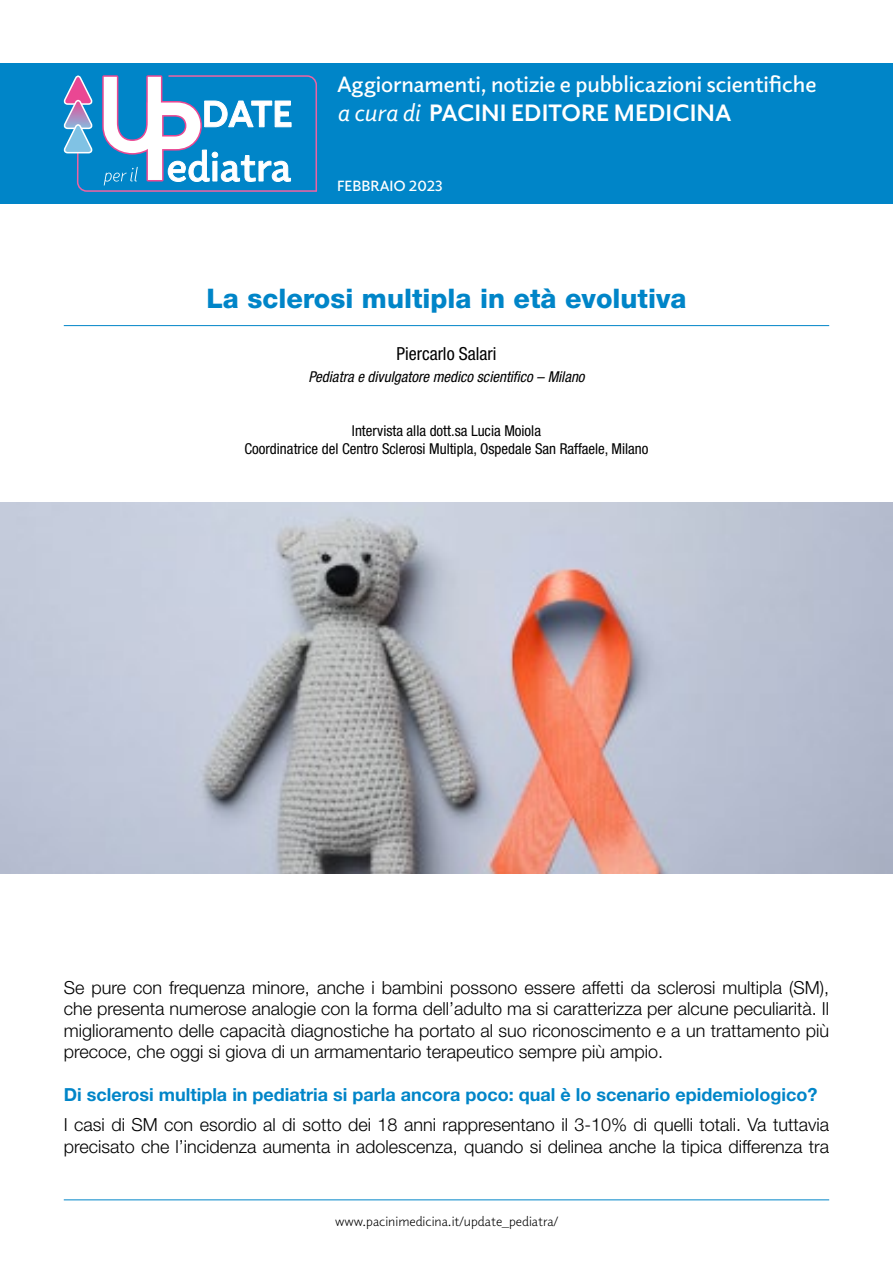
<style>
.page{position:relative;width:893px;height:1263px;background:#fff}
.page>*{position:absolute;margin:0;border:0;box-sizing:border-box;transform-origin:0 0}
.t1{font:800 27px "Helvetica Neue LT Std";color:#0085c8}
.t2{font:700 24px "Elido";color:#fff}
.t3{font:600 22.5px "Elido";letter-spacing:-.005em;color:#fff}
.t4{font:300 18px/21.6px "Helvetica Neue LT Std";color:#000;text-align:justify}
.t5{font:700 18px "Helvetica Neue LT Std";color:#0085c8}
.t6{font:condensed 18px "Helvetica Neue LT Std";color:#000}
.t7{font:condensed 15px/18px "Helvetica Neue LT Std";color:#000;text-align:center}
.t8{font:italic condensed 15px "Helvetica Neue LT Std";color:#000}
.t9{font:600 15px "Elido";color:#fff}
.t10{font:13.5px "Elido";color:#000}
.s1{font-weight:400;font-style:italic}
</style>
<div class="page">
<hr style="left:64px;top:1199px;width:765px;height:1px;background:#0085c8">
<hr style="left:64px;top:325px;width:765px;height:1px;background:#0085c8">
<div style="left:0;top:64px;width:893px;height:140px;background:#0085c8"></div>
<svg style="left:63px;top:75px;width:254px;height:117px"></svg>
<img style="left:0;top:502px;width:893px;height:371px">
<p class="t3" style="left:337px;top:69px;width:481px">Aggiornamenti, notizie e pubblicazioni scientifiche</p>
<h2 class="t2" style="left:337px;top:96px;width:396px"><span class="s1">a cura di</span> PACINI EDITORE MEDICINA</h2>
<p class="t9" style="left:337px;top:176px;width:119px">NOVEMBRE 2022</p>
<p class="t9" style="left:337px;top:176px;width:107px">FEBBRAIO 2023</p>
<h1 class="t1" style="left:206px;top:283px;width:482px">La sclerosi multipla in età evolutiva</h1>
<p class="t6" style="left:396px;top:343px;width:102px">Piercarlo Salari</p>
<p class="t8" style="left:308px;top:368px;width:278px">Pediatra e divulgatore medico scientifico – Milano</p>
<p class="t7" style="left:244px;top:422px;width:406px">Intervista alla dott.sa Lucia Moiola<br>Coordinatrice del Centro Sclerosi Multipla, Ospedale San Raffaele, Milano</p>
<p class="t4" style="left:64px;top:976px;width:767px">Se pure con frequenza minore, anche i bambini possono essere affetti da sclerosi multipla (SM), che presenta numerose analogie con la forma dell’adulto ma si caratterizza per alcune peculiarità. Il miglioramento delle capacità diagnostiche ha portato al suo riconoscimento e a un trattamento più precoce, che oggi si giova di un armamentario terapeutico sempre più ampio.</p>
<p class="t5" style="left:64px;top:1084px;width:755px">Di sclerosi multipla in pediatria si parla ancora poco: qual è lo scenario epidemiologico?</p>
<p class="t4" style="left:64px;top:1114px;width:767px">I casi di SM con esordio al di sotto dei 18 anni rappresentano il 3-10% di quelli totali. Va tuttavia precisato che l’incidenza aumenta in adolescenza, quando si delinea anche la tipica differenza tra</p>
<p class="t10" style="left:335px;top:1212px;width:224px">www.pacinimedicina.it/update_pediatra/</p>
</div>
